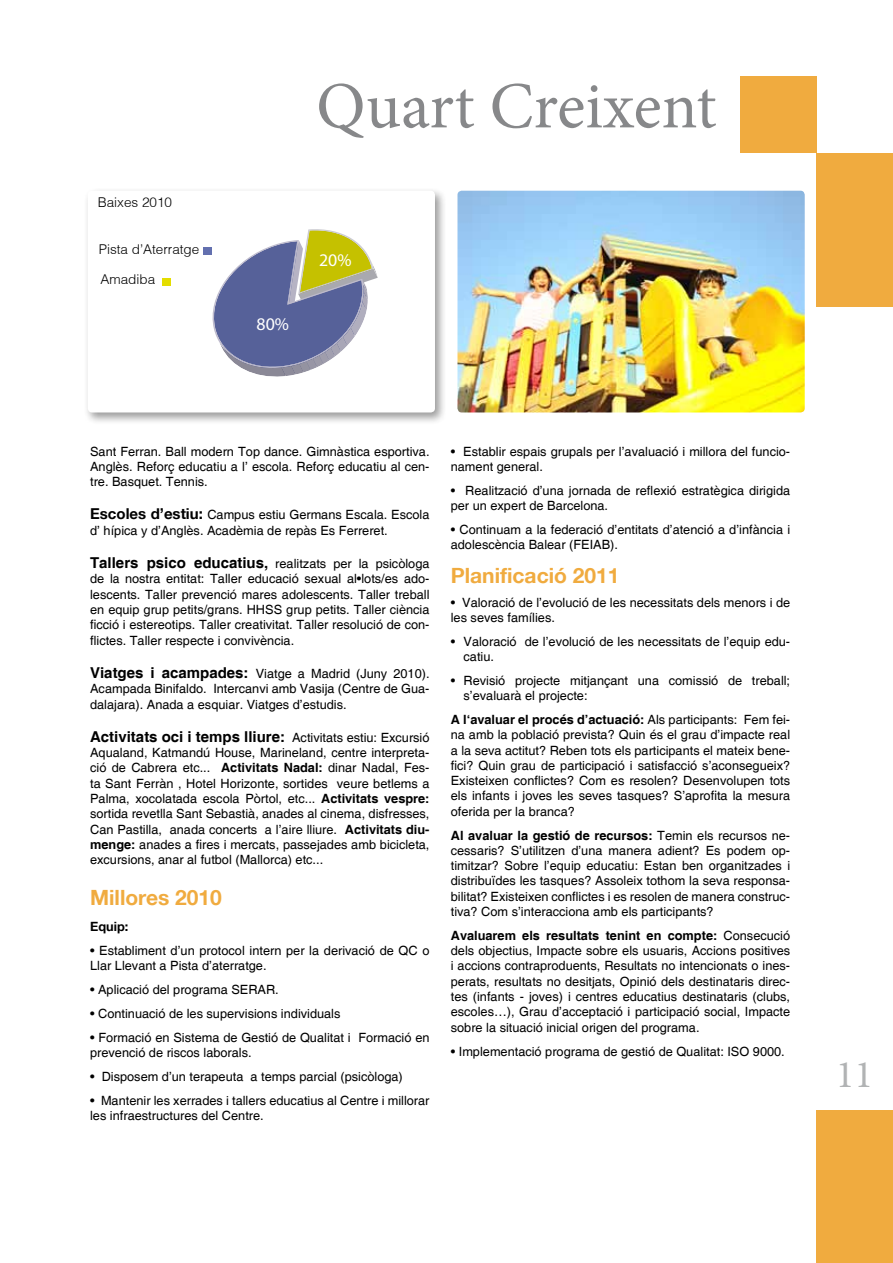
<style>
.page{position:relative;width:893px;height:1263px;background:#fff}
.page>*{position:absolute;margin:0;border:0;box-sizing:border-box;transform-origin:0 0}
.t1{font:66px "Minion Pro";color:#87888a}
.t2{font:39px "Minion Pro";color:#b1b3b4}
.t3{font:700 21px "Helvetica 75";color:#f0ab3f}
.t4{font:17.85px "Myriad Pro";color:#fff}
.t5{font:700 15px "Helvetica";color:#000}
.t6{font:300 13.5px "Helvetica";color:#000}
.t7{font:12.75px/15.3px "Helvetica";color:#000}
.t8{font:700 12.75px "Helvetica 75";color:#000}
.s1{font-family:"Helvetica 75";font-weight:700;font-size:15px}
.s2{font-weight:700;font-size:15px}
.s3{font-weight:400;font-size:12.75px}
.s4{font-weight:700}
</style>
<div class="page">
<div style="left:740px;top:77px;width:76px;height:76px;background:#f0ab3f"></div>
<div style="left:816px;top:153px;width:77px;height:153px;background:#f0ab3f"></div>
<div style="left:816px;top:1110px;width:77px;height:153px;background:#f0ab3f"></div>
<img style="left:457px;top:191px;width:348px;height:221px">
<div style="left:84px;top:187px;width:364px;height:238px;background:#000;opacity:.4"></div>
<div style="left:88px;top:191px;width:347px;height:221px;background:#fff;border-radius:4px"></div>
<svg style="left:213px;top:229px;width:165px;height:148px"></svg>
<div style="left:162px;top:278px;width:9px;height:8px;background:#e4dd00"></div>
<div style="left:204px;top:247px;width:8px;height:8px;background:#6370af"></div>
<p class="t6" style="left:98px;top:194px;width:76px">Baixes 2010</p>
<p class="t6" style="left:99px;top:241px;width:102px">Pista d’Aterratge</p>
<p class="t6" style="left:100px;top:271px;width:56px">Amadiba</p>
<h1 class="t1" style="left:316px;top:62px;width:402px">Quart Creixent</h1>
<h3 class="t4" style="left:257px;top:313px;width:34px">80%</h3>
<h3 class="t4" style="left:319px;top:249px;width:34px">20%</h3>
<p class="t7" style="left:90px;top:444px;width:341px;text-align:justify">Sant Ferran. Ball modern Top dance. Gimnàstica esportiva.<br>Anglès. Reforç educatiu a l’ escola. Reforç educatiu al cen&shy;tre. Basquet. Tennis.</p>
<p class="t7" style="left:90px;top:508px;width:341px"><span class="s1">Escoles d’estiu:</span> Campus estiu Germans Escala. Escola d’ hípica y d’Anglès. Acadèmia de repàs Es Ferreret.</p>
<p class="t7" style="left:90px;top:556px;width:341px;text-align:justify"><span class="s2">Tallers psico educatius,</span> realitzats per la psicòloga de la nostra entitat: Taller educació sexual al•lots/es ado&shy;lescents. Taller prevenció mares adolescents. Taller treball en equip grup petits/grans. HHSS grup petits. Taller ciència ficció i estereotips. Taller creativitat. Taller resolució de con&shy;flictes. Taller respecte i convivència.</p>
<p class="t7" style="left:90px;top:666px;width:341px;text-align:justify"><span class="s2">Viatges i acampades:</span> Viatge a Madrid (Juny 2010).<br>Acampada Binifaldo. Intercanvi amb Vasija (Centre de Gua&shy;dalajara). Anada a esquiar. Viatges d’estudis.</p>
<p class="t5" style="left:90px;top:727px;width:341px">Activitats oci i temps lliure: <span class="s3">Activitats estiu: Excursió</span></p>
<p class="t7" style="left:90px;top:745px;width:341px;text-align:justify">Aqualand, Katmandú House, Marineland, centre interpreta&shy;ció de Cabrera etc... <span class="s4">Activitats Nadal:</span> dinar Nadal, Fes&shy;ta Sant Ferràn , Hotel Horizonte, sortides veure betlems a Palma, xocolatada escola Pòrtol, etc... <span class="s4">Activitats vespre: </span>sortida revetlla Sant Sebastià, anades al cinema, disfresses, Can Pastilla, anada concerts a l’aire lliure. <span class="s4">Activitats diu&shy;menge:</span> anades a fires i mercats, passejades amb bicicleta, excursions, anar al futbol (Mallorca) etc...</p>
<h3 class="t3" style="left:90px;top:884px;width:133px">Millores 2010</h3>
<p class="t8" style="left:90px;top:919px;width:40px">Equip:</p>
<p class="t7" style="left:90px;top:943px;width:341px">• Establiment d’un protocol intern per la derivació de QC o<br>Llar Llevant a Pista d’aterratge.</p>
<p class="t7" style="left:90px;top:982px;width:190px">• Aplicació del programa SERAR.</p>
<p class="t7" style="left:90px;top:1006px;width:252px">• Continuació de les supervisions individuals</p>
<p class="t7" style="left:90px;top:1030px;width:341px">• Formació en Sistema de Gestió de Qualitat i Formació en prevenció de riscos laborals.</p>
<p class="t7" style="left:90px;top:1069px;width:314px">• Disposem d’un terapeuta a temps parcial (psicòloga)</p>
<p class="t7" style="left:90px;top:1093px;width:341px">• Mantenir les xerrades i tallers educatius al Centre i millorar les infraestructures del Centre.</p>
<p class="t7" style="left:451px;top:444px;width:341px">• Establir espais grupals per l’avaluació i millora del funcio&shy;nament general.</p>
<p class="t7" style="left:451px;top:483px;width:341px">• Realització d’una jornada de reflexió estratègica dirigida per un expert de Barcelona.</p>
<p class="t7" style="left:451px;top:522px;width:341px">• Continuam a la federació d’entitats d’atenció a d’infància i adolescència Balear (FEIAB).</p>
<h3 class="t3" style="left:451px;top:562px;width:170px">Planificació 2011</h3>
<p class="t7" style="left:451px;top:595px;width:341px">• Valoració de l’evolució de les necessitats dels menors i de les seves famílies.</p>
<p class="t7" style="left:464px;top:634px;width:328px;text-indent:-13px">• Valoració de l’evolució de les necessitats de l’equip edu&shy;catiu.</p>
<p class="t7" style="left:464px;top:673px;width:328px;text-indent:-13px">• Revisió projecte mitjançant una comissió de treball; s’evaluarà el projecte:</p>
<p class="t7" style="left:451px;top:712px;width:341px;text-align:justify"><span class="s4">A l‘avaluar el procés d’actuació:</span> Als participants: Fem fei&shy;na amb la població prevista? Quin és el grau d’impacte real a la seva actitut? Reben tots els participants el mateix bene&shy;fici? Quin grau de participació i satisfacció s’aconsegueix?<br>Existeixen conflictes? Com es resolen? Desenvolupen tots els infants i joves les seves tasques? S’aprofita la mesura oferida per la branca?</p>
<p class="t7" style="left:451px;top:828px;width:341px;text-align:justify"><span class="s4">Al avaluar la gestió de recursos:</span> Temin els recursos ne&shy;cessaris? S’utilitzen d’una manera adient? Es podem op&shy;timitzar? Sobre l’equip educatiu: Estan ben organitzades i distribuïdes les tasques? Assoleix tothom la seva responsa&shy;bilitat? Existeixen conflictes i es resolen de manera construc&shy;tiva? Com s’interacciona amb els participants?</p>
<p class="t7" style="left:451px;top:928px;width:341px;text-align:justify"><span class="s4">Avaluarem els resultats tenint en compte:</span> Consecució dels objectius, Impacte sobre els usuaris, Accions positives i accions contraproduents, Resultats no intencionats o ines&shy;perats, resultats no desitjats, Opinió dels destinataris direc&shy;tes (infants - joves) i centres educatius destinataris (clubs, escoles…), Grau d’acceptació i participació social, Impacte sobre la situació inicial origen del programa.</p>
<p class="t7" style="left:451px;top:1044px;width:335px">• Implementació programa de gestió de Qualitat: ISO 9000.</p>
<h2 class="t2" style="left:836px;top:1049px;width:39px">11</h2>
</div>
